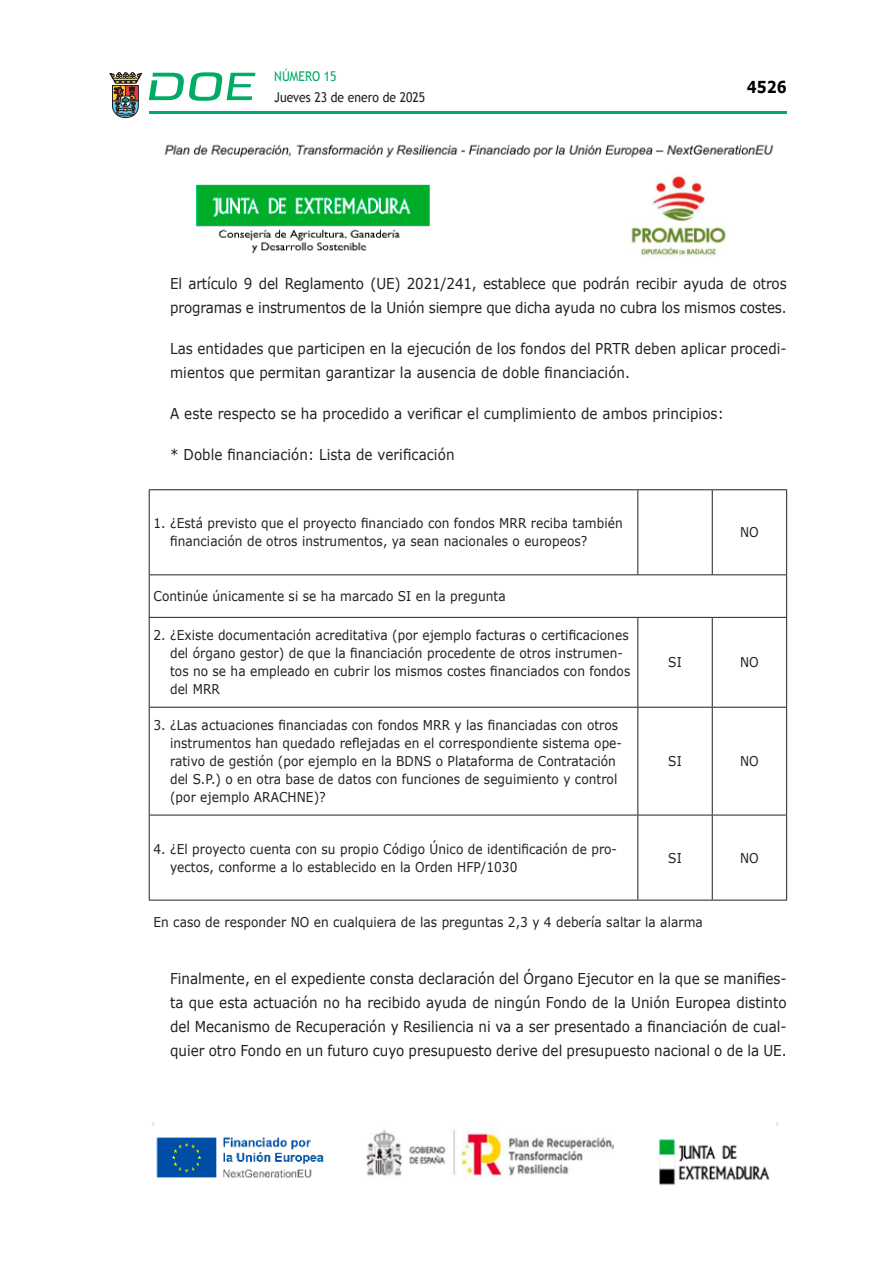
<style>
.page{position:relative;width:893px;height:1263px;background:#fff}
.page>*{position:absolute;margin:0;border:0;box-sizing:border-box;transform-origin:0 0}
.t1{font:700 16.5px "Verdana";color:#000;scale:.85 1}
.CUERPO_DE_TEXTO{font:15px/24px "Verdana";letter-spacing:.005em;color:#231f20;scale:.9 1}
.CUERPO_DE_TEXTO_TABL{font:13.5px/18px "Verdana";letter-spacing:.005em;color:#231f20;scale:.9 1}
.t2{font:13.5px "Trebuchet MS";color:#231f20;scale:.9 1}
.t3{font:13.5px "Trebuchet MS";color:#00ab67;scale:.9 1}
</style>
<div class="page">
<hr style="left:149px;top:111px;width:638px;height:3px;background:#00ab66">
<svg style="left:109px;top:72px;width:33px;height:46px"></svg>
<svg style="left:149px;top:72px;width:106px;height:29px"></svg>
<hr style="left:149px;top:489px;width:489px;height:1px;background:#231f20">
<hr style="left:149px;top:490px;width:1px;height:84px;background:#231f20">
<hr style="left:638px;top:489px;width:74px;height:1px;background:#231f20">
<hr style="left:637px;top:490px;width:1px;height:84px;background:#231f20">
<hr style="left:712px;top:489px;width:75px;height:1px;background:#231f20">
<hr style="left:712px;top:490px;width:1px;height:84px;background:#231f20">
<hr style="left:786px;top:490px;width:1px;height:84px;background:#231f20">
<hr style="left:149px;top:574px;width:489px;height:1px;background:#231f20">
<hr style="left:638px;top:574px;width:74px;height:1px;background:#231f20">
<hr style="left:712px;top:574px;width:75px;height:1px;background:#231f20">
<hr style="left:149px;top:617px;width:489px;height:1px;background:#231f20">
<hr style="left:149px;top:618px;width:1px;height:89px;background:#231f20">
<hr style="left:638px;top:617px;width:74px;height:1px;background:#231f20">
<hr style="left:637px;top:618px;width:1px;height:89px;background:#231f20">
<hr style="left:712px;top:617px;width:75px;height:1px;background:#231f20">
<hr style="left:712px;top:618px;width:1px;height:89px;background:#231f20">
<hr style="left:786px;top:618px;width:1px;height:89px;background:#231f20">
<hr style="left:149px;top:707px;width:489px;height:1px;background:#231f20">
<hr style="left:149px;top:708px;width:1px;height:107px;background:#231f20">
<hr style="left:638px;top:707px;width:74px;height:1px;background:#231f20">
<hr style="left:637px;top:708px;width:1px;height:107px;background:#231f20">
<hr style="left:712px;top:707px;width:75px;height:1px;background:#231f20">
<hr style="left:712px;top:708px;width:1px;height:107px;background:#231f20">
<hr style="left:786px;top:708px;width:1px;height:107px;background:#231f20">
<hr style="left:149px;top:815px;width:489px;height:1px;background:#231f20">
<hr style="left:149px;top:815px;width:1px;height:85px;background:#231f20">
<hr style="left:638px;top:815px;width:74px;height:1px;background:#231f20">
<hr style="left:637px;top:815px;width:1px;height:85px;background:#231f20">
<hr style="left:712px;top:815px;width:75px;height:1px;background:#231f20">
<hr style="left:712px;top:815px;width:1px;height:85px;background:#231f20">
<hr style="left:786px;top:815px;width:1px;height:85px;background:#231f20">
<hr style="left:149px;top:575px;width:1px;height:42px;background:#231f20">
<hr style="left:786px;top:575px;width:1px;height:42px;background:#231f20">
<hr style="left:149px;top:900px;width:489px;height:1px;background:#231f20">
<hr style="left:638px;top:900px;width:74px;height:1px;background:#231f20">
<hr style="left:712px;top:900px;width:75px;height:1px;background:#231f20">
<img style="left:164px;top:144px;width:610px;height:113px">
<img style="left:152px;top:1123px;width:626px;height:62px">
<p class="t3" style="left:274px;top:68px;width:71px">NÚMERO 15</p>
<p class="t2" style="left:274px;top:89px;width:169px">Jueves 23 de enero de 2025</p>
<p class="t1" style="left:747px;top:75px;width:48px">4526</p>
<p class="CUERPO_DE_TEXTO" style="left:170px;top:271px;width:687px">El artículo 9 del Reglamento (UE) 2021/241, establece que podrán recibir ayuda de otros programas e instrumentos de la Unión siempre que dicha ayuda no cubra los mismos costes.</p>
<p class="CUERPO_DE_TEXTO" style="left:170px;top:336px;width:687px">Las entidades que participen en la ejecución de los fondos del PRTR deben aplicar procedi&shy;mientos que permitan garantizar la ausencia de doble financiación.</p>
<p class="CUERPO_DE_TEXTO" style="left:170px;top:401px;width:617px">A este respecto se ha procedido a verificar el cumplimiento de ambos principios:</p>
<p class="CUERPO_DE_TEXTO" style="left:170px;top:442px;width:318px">* Doble financiación: Lista de verificación</p>
<p class="CUERPO_DE_TEXTO_TABL" style="left:170px;top:515px;width:504px;text-indent:-17px">1. ¿Está previsto que el proyecto financiado con fondos MRR reciba también financiación de otros instrumentos, ya sean nacionales o europeos?</p>
<p class="CUERPO_DE_TEXTO_TABL" style="left:740px;top:524px;width:22px">NO</p>
<p class="CUERPO_DE_TEXTO_TABL" style="left:153px;top:587px;width:393px">Continúe únicamente si se ha marcado SI en la pregunta</p>
<p class="CUERPO_DE_TEXTO_TABL" style="left:170px;top:627px;width:513px;text-indent:-17px">2. ¿Existe documentación acreditativa (por ejemplo facturas o certificaciones del órgano gestor) de que la financiación procedente de otros instrumen&shy;tos no se ha empleado en cubrir los mismos costes financiados con fondos del MRR</p>
<p class="CUERPO_DE_TEXTO_TABL" style="left:170px;top:717px;width:504px;text-indent:-17px">3. ¿Las actuaciones financiadas con fondos MRR y las financiadas con otros instrumentos han quedado reflejadas en el correspondiente sistema ope&shy;rativo de gestión (por ejemplo en la BDNS o Plataforma de Contratación del S.P.) o en otra base de datos con funciones de seguimiento y control (por ejemplo ARACHNE)?</p>
<p class="CUERPO_DE_TEXTO_TABL" style="left:170px;top:840px;width:498px;text-indent:-17px">4. ¿El proyecto cuenta con su propio Código Único de identificación de pro&shy;yectos, conforme a lo establecido en la Orden HFP/1030</p>
<p class="CUERPO_DE_TEXTO_TABL" style="left:668px;top:654px;width:16px">SI</p>
<p class="CUERPO_DE_TEXTO_TABL" style="left:740px;top:654px;width:22px">NO</p>
<p class="CUERPO_DE_TEXTO_TABL" style="left:668px;top:753px;width:16px">SI</p>
<p class="CUERPO_DE_TEXTO_TABL" style="left:740px;top:753px;width:22px">NO</p>
<p class="CUERPO_DE_TEXTO_TABL" style="left:668px;top:849px;width:16px">SI</p>
<p class="CUERPO_DE_TEXTO_TABL" style="left:740px;top:849px;width:22px">NO</p>
<p class="CUERPO_DE_TEXTO_TABL" style="left:153px;top:913px;width:612px">En caso de responder NO en cualquiera de las preguntas 2,3 y 4 debería saltar la alarma</p>
<p class="CUERPO_DE_TEXTO" style="left:170px;top:966px;width:687px;text-align:justify">Finalmente, en el expediente consta declaración del Órgano Ejecutor en la que se manifies&shy;ta que esta actuación no ha recibido ayuda de ningún Fondo de la Unión Europea distinto del Mecanismo de Recuperación y Resiliencia ni va a ser presentado a financiación de cual&shy;quier otro Fondo en un futuro cuyo presupuesto derive del presupuesto nacional o de la UE.</p>
</div>
